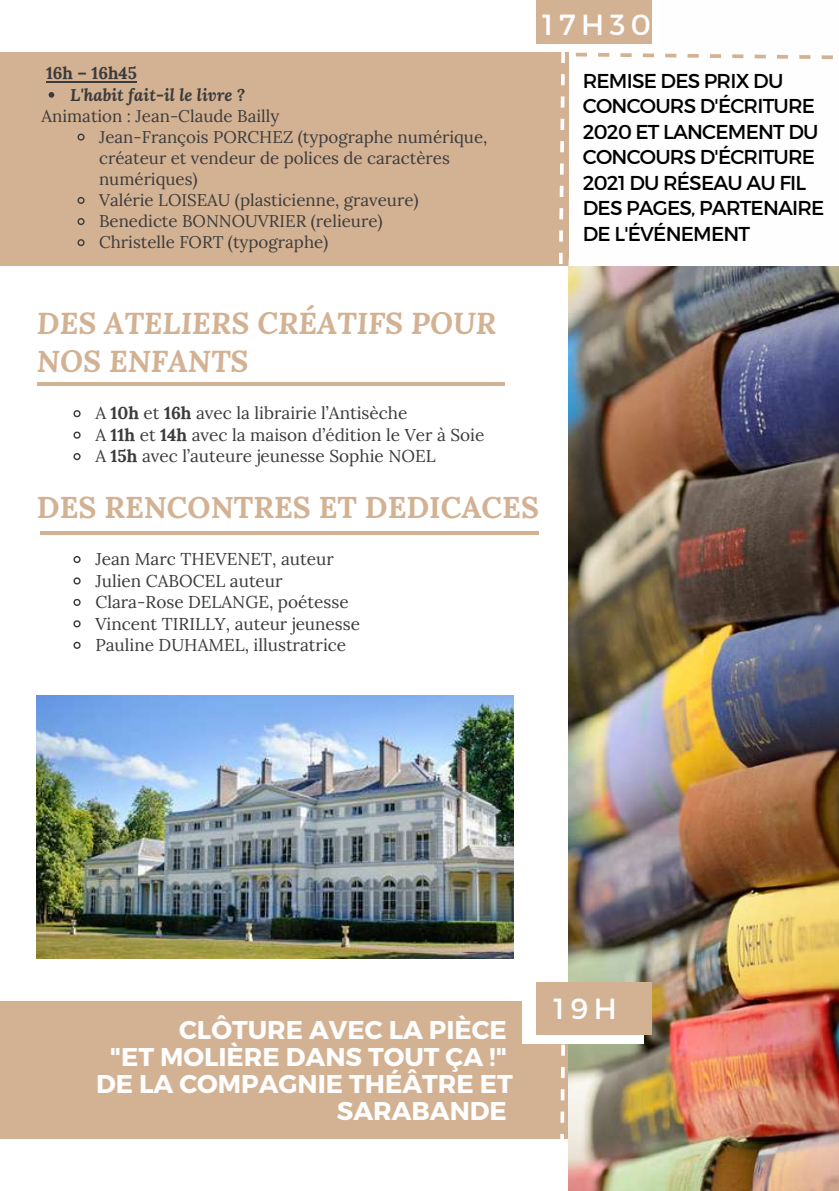
<style>
.page{position:relative;width:839px;height:1191px;background:#fff}
.page>*{position:absolute;margin:0;border:0;box-sizing:border-box;transform-origin:0 0}
.t1{font:italic 700 30px/38.6px "Lora";color:#d3b193}
.t2{font:700 30px "Lora";color:#d3b193}
.t3{font:29px "Montserrat";letter-spacing:.19em;color:#fff}
.t4{font:700 25.6px/27px "Montserrat";color:#fefefe;text-align:right}
.t5{font:20px/25.6px "Montserrat";letter-spacing:-.04em;color:#000}
.t6{font:17.2px/21.4px "Lora";color:#3b3b3b}
.t7{font:16.8px/21.2px "Lora";color:#3b3b3b}
.t8{font:italic 700 16.8px "Lora";color:#3b3b3b}
.t9{font:700 16.8px "Lora";color:#3b3b3b}
.s1{font-weight:700}
</style>
<div class="page">
<div style="left:0;top:53px;width:574px;height:213px;background:#d3b193"></div>
<div style="left:0;top:1002px;width:574px;height:136px;background:#d3b193"></div>
<img style="left:569px;top:265px;width:269px;height:926px">
<div style="left:569px;top:0;width:269px;height:265px;background:#fefefe"></div>
<svg style="left:73px;top:410px;width:8px;height:8px"></svg>
<svg style="left:73px;top:431px;width:8px;height:8px"></svg>
<svg style="left:73px;top:453px;width:8px;height:8px"></svg>
<svg style="left:73px;top:556px;width:8px;height:8px"></svg>
<svg style="left:73px;top:577px;width:8px;height:8px"></svg>
<svg style="left:73px;top:598px;width:8px;height:8px"></svg>
<svg style="left:73px;top:620px;width:8px;height:8px"></svg>
<svg style="left:73px;top:641px;width:8px;height:8px"></svg>
<hr style="left:37px;top:383px;width:467px;height:3px;background:#d3b193">
<div style="left:536px;top:0;width:115px;height:44px;background:#d3b193"></div>
<img style="left:37px;top:696px;width:476px;height:263px">
<svg style="left:49px;top:92px;width:5px;height:6px"></svg>
<svg style="left:77px;top:133px;width:8px;height:8px"></svg>
<svg style="left:77px;top:197px;width:8px;height:7px"></svg>
<svg style="left:77px;top:218px;width:8px;height:7px"></svg>
<svg style="left:77px;top:239px;width:8px;height:8px"></svg>
<hr style="left:46px;top:81px;width:91px;height:1px;background:#3b3b3b">
<hr style="left:40px;top:532px;width:498px;height:3px;background:#d3b193">
<svg style="left:559px;top:253px;width:3px;height:11px"></svg>
<svg style="left:559px;top:230px;width:4px;height:12px"></svg>
<svg style="left:559px;top:208px;width:4px;height:11px"></svg>
<svg style="left:559px;top:186px;width:4px;height:11px"></svg>
<svg style="left:561px;top:74px;width:3px;height:11px"></svg>
<svg style="left:561px;top:52px;width:4px;height:11px"></svg>
<svg style="left:560px;top:96px;width:4px;height:12px"></svg>
<svg style="left:560px;top:163px;width:3px;height:12px"></svg>
<svg style="left:560px;top:141px;width:4px;height:11px"></svg>
<svg style="left:560px;top:119px;width:4px;height:11px"></svg>
<div style="left:522px;top:990px;width:121px;height:54px;background:#fff"></div>
<div style="left:536px;top:982px;width:115px;height:53px;background:#d3b193"></div>
<svg style="left:561px;top:1067px;width:3px;height:11px"></svg>
<svg style="left:561px;top:1045px;width:4px;height:11px"></svg>
<svg style="left:560px;top:1089px;width:4px;height:11px"></svg>
<hr style="left:560px;top:1134px;width:4px;height:11px;background:#fefefe">
<svg style="left:560px;top:1112px;width:4px;height:11px"></svg>
<svg style="left:821px;top:55px;width:11px;height:4px"></svg>
<svg style="left:799px;top:55px;width:11px;height:4px"></svg>
<svg style="left:777px;top:55px;width:11px;height:4px"></svg>
<svg style="left:754px;top:55px;width:11px;height:3px"></svg>
<svg style="left:642px;top:53px;width:12px;height:4px"></svg>
<svg style="left:598px;top:53px;width:11px;height:4px"></svg>
<svg style="left:620px;top:53px;width:11px;height:4px"></svg>
<svg style="left:575px;top:53px;width:12px;height:4px"></svg>
<svg style="left:665px;top:54px;width:11px;height:3px"></svg>
<svg style="left:732px;top:54px;width:11px;height:4px"></svg>
<svg style="left:709px;top:54px;width:12px;height:4px"></svg>
<svg style="left:687px;top:54px;width:11px;height:4px"></svg>
<p class="t9" style="left:46px;top:62px;width:92px">16h – 16h45</p>
<p class="t7" style="left:42px;top:105px;width:239px">Animation : Jean-Claude Bailly</p>
<p class="t8" style="left:70px;top:83px;width:176px">L'habit fait-il le livre ?</p>
<p class="t7" style="left:99px;top:126px;width:390px">Jean-François PORCHEZ (typographe numérique, créateur et vendeur de polices de caractères numériques)<br>Valérie LOISEAU (plasticienne, graveure)<br>Benedicte BONNOUVRIER (relieure)<br>Christelle FORT (typographe)</p>
<h1 class="t1" style="left:37px;top:303px;width:460px">DES ATELIERS CRÉATIFS POUR<br>NOS ENFANTS</h1>
<p class="t6" style="left:95px;top:402px;width:390px">A <span class="s1">10h</span> et <span class="s1">16h</span> avec la librairie l’Antisèche<br>A <span class="s1">11h</span> et <span class="s1">14h</span> avec la maison d’édition le Ver à Soie<br>A <span class="s1">15h</span> avec l’auteure jeunesse Sophie NOEL</p>
<h2 class="t3" style="left:542px;top:6px;width:110px">17H30</h2>
<p class="t5" style="left:582px;top:67px;width:243px">REMISE DES PRIX DU<br>CONCOURS D'ÉCRITURE<br>2020 ET LANCEMENT DU<br>CONCOURS D'ÉCRITURE<br>2021 DU RÉSEAU AU FIL<br>DES PAGES, PARTENAIRE<br>DE L'ÉVÉNEMENT</p>
<h1 class="t2" style="left:37px;top:488px;width:503px">DES RENCONTRES ET DEDICACES</h1>
<p class="t6" style="left:95px;top:548px;width:266px">Jean Marc THEVENET, auteur<br>Julien CABOCEL auteur<br>Clara-Rose DELANGE, poétesse<br>Vincent TIRILLY, auteur jeunesse<br>Pauline DUHAMEL, illustratrice</p>
<h3 class="t4" style="left:96px;top:1015px;width:418px">CLÔTURE AVEC LA PIÈCE<br>"ET MOLIÈRE DANS TOUT ÇA !"<br>DE LA COMPAGNIE THÉÂTRE ET<br>SARABANDE</h3>
<h2 class="t3" style="left:553px;top:990px;width:65px">19H</h2>
</div>
